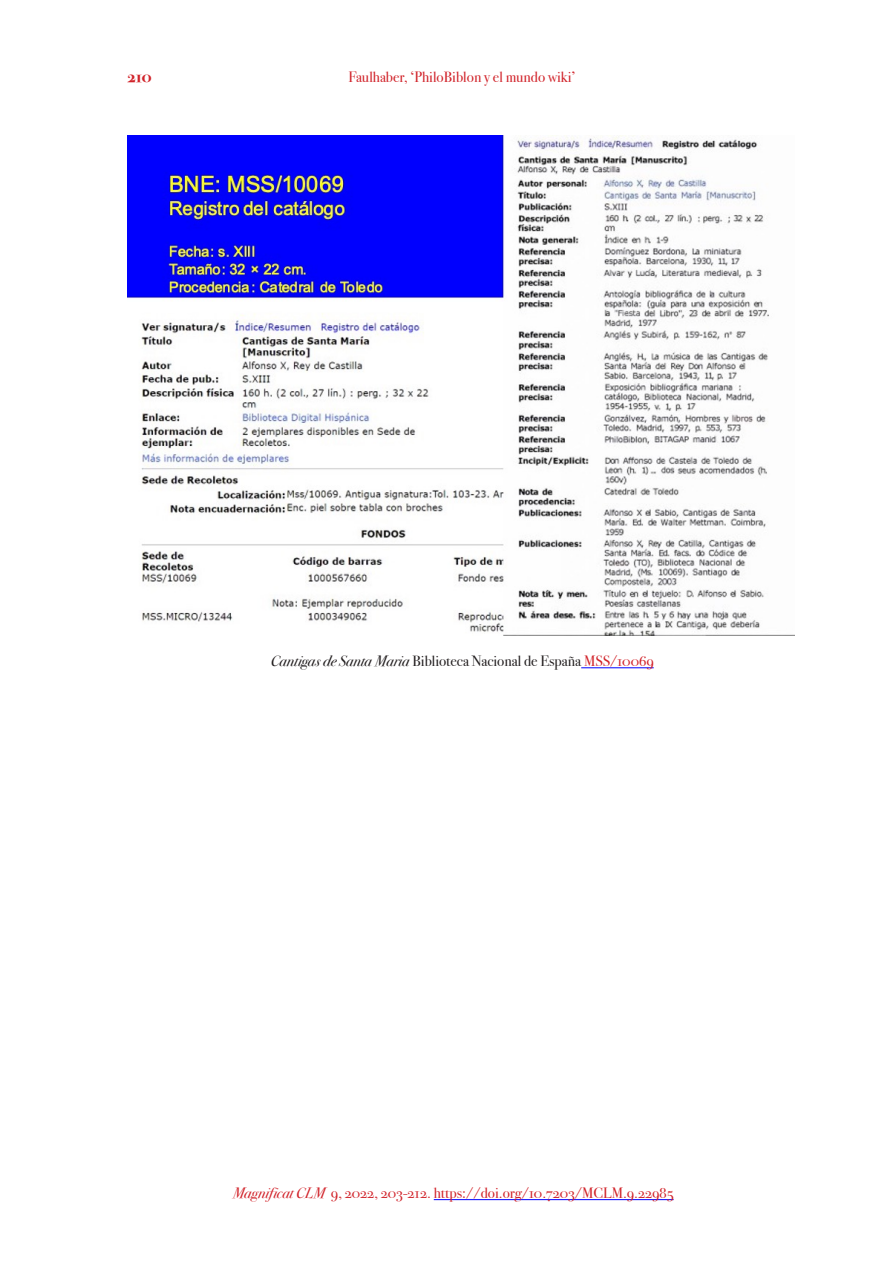
<style>
.page{position:relative;width:893px;height:1263px;background:#fff}
.page>*{position:absolute;margin:0;border:0;box-sizing:border-box;transform-origin:0 0}
.t1{font:16.5px "Bodoni Svty Two OSITCTT Bold";color:#d1232a}
.t2{font:15px "Bodoni Svty Two OSITCTT Book";color:#d1232a}
.Paràgraf_2_i_ss__sen{font:15px "Bodoni Svty Two OSITCTT Book";color:#231f20}
.s1{font-family:"Bodoni Svty Two OSITCTT Book It"}
.s2{color:#d1232a}
</style>
<div class="page">
<hr style="left:434px;top:1199px;width:240px;height:1px;background:#00f">
<hr style="left:581px;top:667px;width:73px;height:1px;background:#00f">
<img style="left:128px;top:136px;width:666px;height:500px">
<p class="t1" style="left:128px;top:67px;width:26px">210</p>
<p class="t2" style="left:348px;top:68px;width:229px">Faulhaber, ‘PhiloBiblon y el mundo wiki’</p>
<p class="Paràgraf_2_i_ss__sen" style="left:271px;top:652px;width:384px"><span class="s1">Cantigas de Santa Maria</span> Biblioteca Nacional de España <span class="s2">MSS/10069</span></p>
<p class="t2" style="left:233px;top:1184px;width:442px"><span class="s1">Magnificat CLM</span> 9, 2022, 203-212. https://doi.org/10.7203/MCLM.9.22985</p>
</div>
